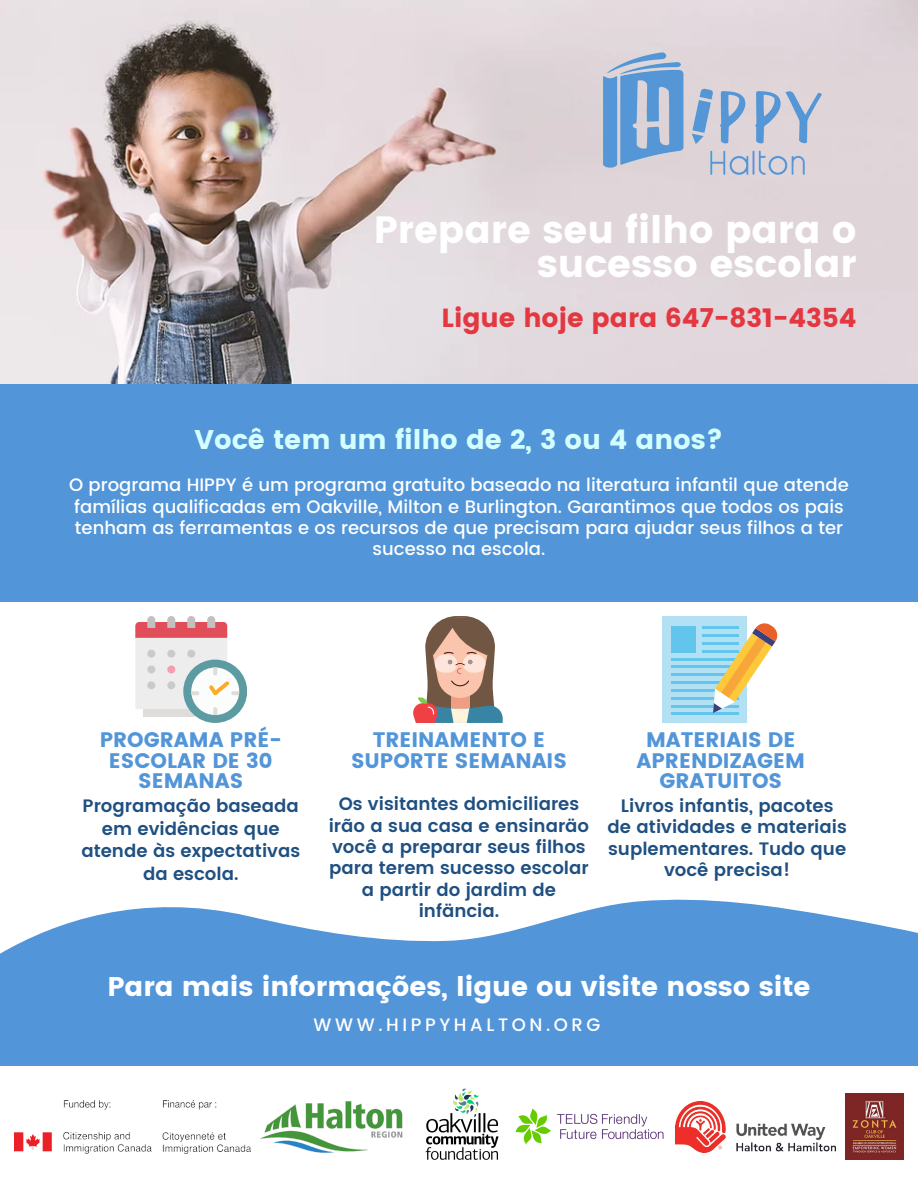
<style>
.page{position:relative;width:918px;height:1188px;background:#fff}
.page>*{position:absolute;margin:0;border:0;box-sizing:border-box;transform-origin:0 0}
.t1{font:37.95px/33.8px "Poppins";color:#fff;text-align:right}
.t2{font:27px "Poppins";color:#fff}
.t3{font:27px "Poppins";color:#d4ffff}
.t4{font:26.1px "Poppins";color:#e4373f}
.t5{font:21px/20.2px "Poppins";color:#5295d9;text-align:center}
.t6{font:600 18px/21.3px "Poppins";color:#1f5081;text-align:center}
.t7{font:500 18px/21.3px "Poppins";color:#fff;text-align:center}
.t8{font:500 18px "Poppins";letter-spacing:.2em;color:#fff}
</style>
<div class="page">
<svg style="left:0;top:899px;width:918px;height:167px;fill:#5295d9"></svg>
<img style="left:0;top:0;width:918px;height:384px">
<img style="left:573px;top:36px;width:283px;height:150px">
<div style="left:0;top:384px;width:918px;height:217px;background:#5295d9"></div>
<div style="left:143px;top:707px;width:52px;height:10px;background:#deddda"></div>
<div style="left:183px;top:660px;width:64px;height:63px;background:#5d9ba3;border-radius:50%"></div>
<svg style="left:135px;top:616px;width:104px;height:99px"></svg>
<svg style="left:413px;top:616px;width:90px;height:107px"></svg>
<div style="left:663px;top:616px;width:84px;height:107px;background:#b4e0f3"></div>
<div style="left:671px;top:626px;width:25px;height:27px;background:#62c6ec"></div>
<hr style="left:702px;top:626px;width:37px;height:3px;background:#62c6ec">
<hr style="left:702px;top:634px;width:37px;height:3px;background:#62c6ec">
<hr style="left:702px;top:642px;width:37px;height:3px;background:#62c6ec">
<hr style="left:702px;top:650px;width:37px;height:3px;background:#62c6ec">
<hr style="left:671px;top:658px;width:68px;height:3px;background:#62c6ec">
<hr style="left:671px;top:666px;width:68px;height:2px;background:#62c6ec">
<hr style="left:671px;top:673px;width:68px;height:3px;background:#62c6ec">
<hr style="left:671px;top:681px;width:68px;height:3px;background:#62c6ec">
<hr style="left:671px;top:689px;width:68px;height:3px;background:#62c6ec">
<hr style="left:671px;top:697px;width:68px;height:3px;background:#62c6ec">
<hr style="left:671px;top:705px;width:68px;height:2px;background:#62c6ec">
<hr style="left:671px;top:713px;width:68px;height:2px;background:#62c6ec">
<svg style="left:713px;top:623px;width:65px;height:90px"></svg>
<img style="left:515px;top:1108px;width:149px;height:37px">
<img style="left:14px;top:1101px;width:237px;height:53px">
<img style="left:675px;top:1101px;width:161px;height:52px">
<img style="left:845px;top:1094px;width:59px;height:66px">
<img style="left:425px;top:1088px;width:74px;height:72px">
<img style="left:260px;top:1101px;width:143px;height:52px">
<p class="t1" style="left:374px;top:213px;width:484px">Prepare seu filho para o sucesso escolar</p>
<p class="t4" style="left:441px;top:303px;width:417px">Ligue hoje para 647-831-4354</p>
<p class="t3" style="left:195px;top:424px;width:530px">Você tem um filho de 2, 3 ou 4 anos?</p>
<p class="t7" style="left:69px;top:474px;width:781px">O programa HIPPY é um programa gratuito baseado na literatura infantil que atende famílias qualificadas em Oakville, Milton e Burlington. Garantimos que todos os pais tenham as ferramentas e os recursos de que precisam para ajudar seus filhos a ter sucesso na escola.</p>
<p class="t5" style="left:100px;top:730px;width:183px">PROGRAMA PRÉ-<br>ESCOLAR DE 30<br>SEMANAS</p>
<p class="t5" style="left:351px;top:730px;width:217px">TREINAMENTO E<br>SUPORTE SEMANAIS</p>
<p class="t5" style="left:637px;top:730px;width:170px">MATERIAIS DE<br>APRENDIZAGEM<br>GRATUITOS</p>
<p class="t6" style="left:81px;top:795px;width:220px;line-height:22.5px">Programação baseada em evidências que atende às expectativas da escola.</p>
<p class="t6" style="left:329px;top:793px;width:262px">Os visitantes domiciliares irão a sua casa e ensinaräo você a preparar seus filhos para terem sucesso escolar a partir do jardim de infäncia.</p>
<p class="t6" style="left:608px;top:795px;width:241px">Livros infantis, pacotes de atividades e materiais suplementares. Tudo que você precisa!</p>
<p class="t2" style="left:107px;top:970px;width:705px">Para mais informações, ligue ou visite nosso site</p>
<p class="t8" style="left:314px;top:1014px;width:288px">WWW.HIPPYHALTON.ORG</p>
</div>
